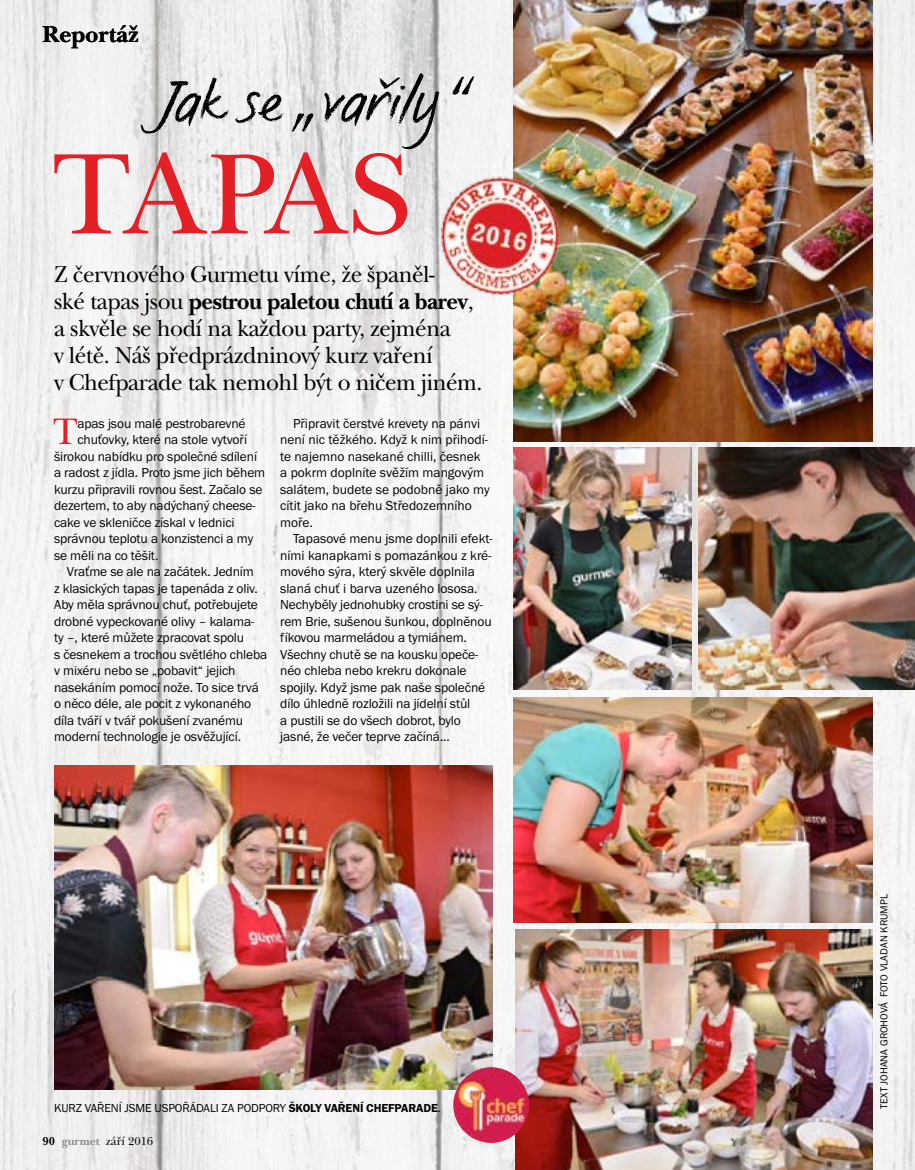
<style>
.page{position:relative;width:915px;height:1170px;background:#fff}
.page>*{position:absolute;margin:0;border:0;box-sizing:border-box;transform-origin:0 0}
.t1{font:119.55px "New Baskerville OT";letter-spacing:.025em;color:#e41f26}
.t2{font:60px "FS Sammy";letter-spacing:-.01em;color:#000}
.t3{font:38.55px "New Baskerville OT";color:#e41f26}
.t4{font:24px/27px "New Baskerville OT";letter-spacing:-.02em;color:#000;scale:.96 1}
.t5{font:700 24px "New Baskerville OT";color:#000}
.t6{font:13.5px/16.5px "Franklin Gothic ITCTOT";letter-spacing:-.01em;color:#000}
.t7{font:12px "Franklin Gothic ITCTOT";letter-spacing:-.01em;color:#000}
.t8{font:12px "New Baskerville OT";color:#000}
.t9{font:10.5px "Franklin Gothic ITCTOT";color:#000}
.s1{font-weight:700}
.s2{font-weight:600}
.s3{font-weight:700;color:#8a8c8e}
</style>
<div class="page">
<img style="left:0;top:0;width:914px;height:1169px">
<svg style="left:46px;top:409px;width:453px;height:342px;fill:#f6f6f5"></svg>
<img style="left:697px;top:448px;width:217px;height:241px">
<img style="left:54px;top:765px;width:438px;height:324px">
<img style="left:513px;top:0;width:359px;height:441px">
<img style="left:515px;top:929px;width:357px;height:240px">
<img style="left:513px;top:697px;width:359px;height:225px">
<img style="left:513px;top:448px;width:178px;height:241px">
<img style="left:432px;top:168px;width:135px;height:132px">
<img style="left:453px;top:1067px;width:76px;height:75px;border-radius:38px">
<h3 class="t5" style="left:43px;top:20px;width:98px">Reportáž</h3>
<h2 class="t2" style="left:158px;top:64px;width:312px">Jak se „vařily“</h2>
<h1 class="t1" style="left:52px;top:127px;width:360px">tapas</h1>
<h3 class="t4" style="left:54px;top:261px;width:447px">Z červnového Gurmetu víme, že španěl-<br>ské tapas jsou <span class="s1">pestrou paletou chutí a barev</span>, a skvěle se hodí na každou party, zejména<br>v létě. Náš předprázdninový kurz vaření<br>v Chefparade tak nemohl být o ničem jiném.</h3>
<h3 class="t3" style="left:53px;top:410px;width:26px">T</h3>
<p class="t6" style="left:77px;top:415px;width:169px">apas jsou malé pestrobarevné</p>
<p class="t6" style="left:77px;top:431px;width:171px">chuťovky, které na stole vytvoří</p>
<p class="t6" style="left:54px;top:448px;width:205px">širokou nabídku pro společné sdílení</p>
<p class="t6" style="left:54px;top:464px;width:213px">a radost z jídla. Proto jsme jich během</p>
<p class="t6" style="left:54px;top:481px;width:210px">kurzu připravili rovnou šest. Začalo se</p>
<p class="t6" style="left:54px;top:497px;width:203px">dezertem, to aby nadýchaný cheese-</p>
<p class="t6" style="left:54px;top:514px;width:182px">cake ve skleničce získal v lednici</p>
<p class="t6" style="left:54px;top:530px;width:201px">správnou teplotu a konzistenci a my</p>
<p class="t6" style="left:54px;top:547px;width:106px">se měli na co těšit.</p>
<p class="t6" style="left:67px;top:563px;width:188px">Vraťme se ale na začátek. Jedním</p>
<p class="t6" style="left:54px;top:580px;width:205px">z klasických tapas je tapenáda z oliv.</p>
<p class="t6" style="left:54px;top:596px;width:205px">Aby měla správnou chuť, potřebujete</p>
<p class="t6" style="left:54px;top:613px;width:201px">drobné vypeckované olivy – kalama-</p>
<p class="t6" style="left:54px;top:629px;width:192px">ty –, které můžete zpracovat spolu</p>
<p class="t6" style="left:54px;top:646px;width:215px">s česnekem a trochou světlého chleba</p>
<p class="t6" style="left:54px;top:662px;width:183px">v mixéru nebo se „pobavit“ jejich</p>
<p class="t6" style="left:54px;top:679px;width:206px">nasekáním pomocí nože. To sice trvá</p>
<p class="t6" style="left:54px;top:695px;width:199px">o něco déle, ale pocit z vykonaného</p>
<p class="t6" style="left:54px;top:712px;width:191px">díla tváří v tvář pokušení zvanému</p>
<p class="t6" style="left:54px;top:728px;width:188px">moderní technologie je osvěžující.</p>
<p class="t6" style="left:280px;top:415px;width:211px;text-indent:13px">Připravit čerstvé krevety na pánvi není nic těžkého. Když k nim přihodí&shy;te najemno nasekané chilli, česnek a pokrm doplníte svěžím mangovým salátem, budete se podobně jako my cítit jako na břehu Středozemního moře.</p>
<p class="t6" style="left:280px;top:530px;width:214px;text-indent:13px">Tapasové menu jsme doplnili efekt&shy;ními kanapkami s pomazánkou z kré&shy;mového sýra, který skvěle doplnila slaná chuť i barva uzeného lososa.<br>Nechyběly jednohubky crostini se sý&shy;rem Brie, sušenou šunkou, doplněnou fíkovou marmeládou a tymiánem.<br>Všechny chutě se na kousku opeče&shy;néo chleba nebo krekru dokonale spojily. Když jsme pak naše společné dílo úhledně rozložili na jídelní stůl<br>a pustili se do všech dobrot, bylo jasné, že večer teprve začíná...</p>
<p class="t7" style="left:54px;top:1101px;width:388px">Kurz vařen í jsme uspořádali za podpory <span class="s2">ŠKOLY VAŘENÍ CHEFPARADE</span>.</p>
<p class="t8" style="left:43px;top:1134px;width:112px"><span class="s1">90</span> <span class="s3">gurmet</span> září 2016</p>
<p class="t9" style="left:877px;top:1108px;width:216px;rotate:-90deg">TEXT Johana Grohová Foto Vladan Krumpl</p>
</div>
